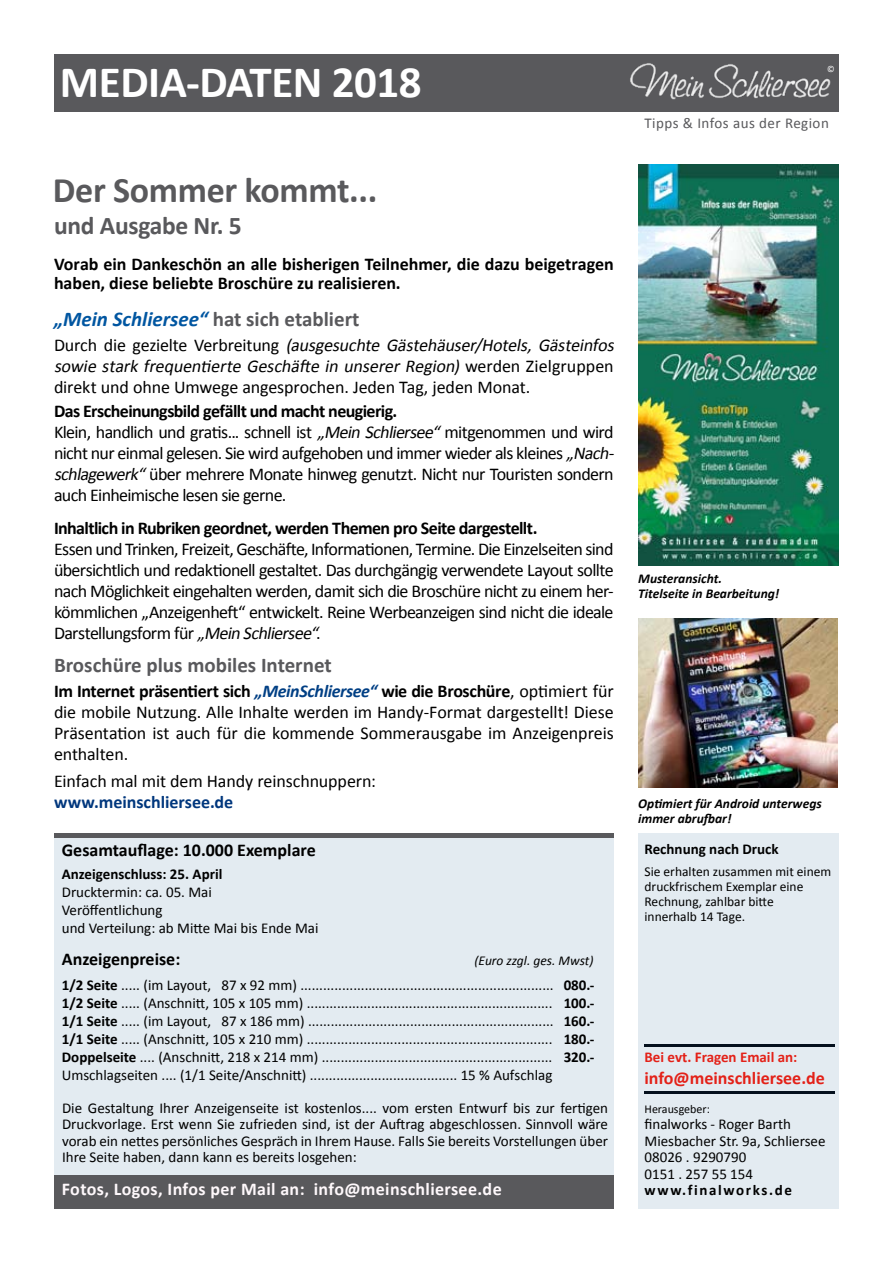
<style>
.page{position:relative;width:893px;height:1263px;background:#fff}
.page>*{position:absolute;margin:0;border:0;box-sizing:border-box;transform-origin:0 0}
.t1{font:700 45px "Calibri";letter-spacing:-.01em;color:#fff}
.t2{font:700 36px "Calibri";letter-spacing:-.01em;color:#59595c}
.t3{font:700 25.5px "Calibri";letter-spacing:-.01em;color:#59595c}
.t4{font:italic 700 21px "Calibri";color:#0056a1}
.t5{font:700 21px "Calibri";color:#59595c}
.t6{font:18px/21px "Calibri";letter-spacing:-.035em;color:#000;text-align:justify}
.t7{font:18px/21px "Calibri";letter-spacing:-.005em;color:#000}
.t8{font:700 18px/19.5px "Calibri";letter-spacing:-.005em;color:#000}
.t9{font:700 18px "Calibri";letter-spacing:-.035em;color:#000}
.t10{font:700 18px "Calibri";letter-spacing:.02em;color:#fef8fb}
.t11{font:18px "Calibri";letter-spacing:-.01em;color:#000}
.t12{font:700 18px "Calibri";color:#e32118}
.t13{font:700 18px "Calibri";letter-spacing:-.005em;color:#00377d}
.t14{font:15px/18px "Calibri";color:#000;text-align:justify}
.t15{font:15px/16.5px "Calibri";color:#010101}
.t16{font:700 15px/18px "Calibri";color:#000;text-align:justify}
.t17{font:15px "Calibri";letter-spacing:.03em;color:#59595c}
.t18{font:700 15px "Calibri";color:#e32118}
.t19{font:700 15px "Calibri";letter-spacing:.11em;color:#010101}
.t20{font:13.5px/15px "Calibri";color:#000}
.t21{font:italic 700 13.5px/15px "Calibri";color:#010101}
.t22{font:italic 13.5px "Calibri";color:#000}
.t23{font:12px "Calibri";color:#010101}
.t24{font:9px "Calibri";color:#fff}
.s1{font-style:normal;color:#59595c}
.s2{font-style:italic}
.s3{font-weight:700}
.s4{font-weight:700;font-style:italic;color:#003f84}
.s5{font-weight:700;color:#010202}
.s6{color:#010202}
</style>
<div class="page">
<div style="left:638px;top:833px;width:201px;height:376px;background:#e3ebf1"></div>
<div style="left:54px;top:833px;width:559px;height:376px;background:#e3ebf1"></div>
<div style="left:54px;top:1175px;width:559px;height:34px;background:#59595c"></div>
<img style="left:638px;top:618px;width:200px;height:169px">
<div style="left:54px;top:54px;width:785px;height:58px;background:#59595c"></div>
<img style="left:630px;top:63px;width:201px;height:37px">
<div style="left:54px;top:833px;width:559px;height:5px;background:#59595c"></div>
<hr style="left:644px;top:1044px;width:191px;height:2px;background:#04101d">
<hr style="left:644px;top:1091px;width:191px;height:2px;background:#04101d">
<img style="left:638px;top:165px;width:201px;height:401px">
<h1 class="t1" style="left:60px;top:53px;width:363px">MEDIA-DATEN 2018</h1>
<p class="t24" style="left:827px;top:64px;width:9px">©</p>
<h2 class="t2" style="left:53px;top:167px;width:326px">Der Sommer kommt...</h2>
<h3 class="t3" style="left:54px;top:209px;width:189px">und Ausgabe Nr. 5</h3>
<p class="t8" style="left:54px;top:254px;width:561px">Vorab ein Dankeschön an alle bisherigen Teilnehmer, die dazu beigetragen haben, diese beliebte Broschüre zu realisieren.</p>
<h3 class="t4" style="left:54px;top:305px;width:307px">„Mein Schliersee“ <span class="s1">hat sich etabliert</span></h3>
<p class="t7" style="left:54px;top:334px;width:565px">D u r c h d i e g e z i e l t e Ve r b r e i t u n g <span class="s2">(ausgesuchte Gästehäuser/Hotels, Gästeinfos sowie stark frequentierte Geschäfte in unserer Region)</span> w e r d e n Z i e l g r u p p e n direkt und ohne Umwege angesprochen. Jeden Tag, jeden Monat.</p>
<p class="t6" style="left:54px;top:400px;width:565px;text-align:left"><span class="s3">Das Erscheinungsbild gefällt und macht neugierig.<br></span>Klein, handlich und gratis... schnell ist <span class="s2">„Mein Schliersee“</span>mitgenommen und wird nicht nur einmal gelesen. Sie wird aufgehoben und immer wieder als kleines <span class="s2">„Nach&shy;schlagewerk“</span>über mehrere Monate hinweg genutzt. Nicht nur Touristen sondern auch Einheimische lesen sie gerne.</p>
<p class="t9" style="left:54px;top:516px;width:485px">Inhaltlich in Rubriken geordnet, werden Themen pro Seite dargestellt.</p>
<p class="t6" style="left:54px;top:538px;width:561px">Essen und Trinken, Freizeit, Geschäfte, Informationen, Termine. Die Einzelseiten sind übersichtlich und redaktionell gestaltet. Das durchgängig verwendete Layout sollte nach Möglichkeit eingehalten werden, damit sich die Broschüre nicht zu einem her&shy;kömmlichen „Anzeigenheft“ entwickelt. Reine Werbeanzeigen sind nicht die ideale Darstellungsform für <span class="s2">„Mein Schliersee“</span>.</p>
<h3 class="t5" style="left:54px;top:651px;width:279px">Broschüre plus mobiles Internet</h3>
<p class="t6" style="left:54px;top:681px;width:561px"><span class="s3">Im Internet präsentiert sich</span> <span class="s4">„MeinSchliersee“</span> <span class="s3">wie die Broschüre</span>, optimiert für die mobile Nutzung. Alle Inhalte werden im Handy-Format dargestellt! Diese Präsentation ist auch für die kommende Sommerausgabe im Anzeigenpreis enthalten.</p>
<p class="t11" style="left:54px;top:770px;width:323px">Einfach mal mit dem Handy reinschnuppern:</p>
<p class="t13" style="left:54px;top:791px;width:181px">www.meinschliersee.de</p>
<p class="t8" style="left:62px;top:840px;width:255px">Gesamtauflage: 10.000 Exemplare</p>
<p class="t16" style="left:62px;top:864px;width:162px">Anzeigenschluss: 25. April</p>
<p class="t14" style="left:62px;top:883px;width:258px;text-align:left">Drucktermin: ca. 05. Mai<br>Veröffentlichung<br>und Verteilung: ab Mitte Mai bis Ende Mai</p>
<p class="t8" style="left:62px;top:949px;width:120px">Anzeigenpreise:</p>
<p class="t14" style="left:62px;top:976px;width:493px"><span class="s3">1/2 Seite</span> ..... (im Layout, 87 x 92 mm) ...................................................................<br><span class="s3">1/2 Seite</span> ..... (Anschnitt, 105 x 105 mm) .................................................................<br><span class="s5">1/1 Seite</span> <span class="s6">..... (im Layout, 87 x 186 mm) .................................................................<br></span><span class="s3">1/1 Seite</span> ..... (Anschnitt, 105 x 210 mm) .................................................................<br><span class="s3">Doppelseite</span> .... (Anschnitt, 218 x 214 mm) .............................................................<br>Umschlagseiten .... (1/1 Seite/Anschnitt) ....................................... 15 % Aufschlag</p>
<p class="t16" style="left:564px;top:976px;width:32px">080.- 100.- 160.- 180.- 320.-</p>
<p class="t22" style="left:474px;top:951px;width:121px">(Euro zzgl. ges. Mwst)</p>
<p class="t14" style="left:62px;top:1099px;width:547px;line-height:16.5px">Die Gestaltung Ihrer Anzeigenseite ist kostenlos.... vom ersten Entwurf bis zur fertigen Druckvorlage. Erst wenn Sie zufrieden sind, ist der Auftrag abgeschlossen. Sinnvoll wäre vorab ein nettes persönliches Gespräch in Ihrem Hause. Falls Sie bereits Vorstellungen über Ihre Seite haben, dann kann es bereits losgehen:</p>
<p class="t17" style="left:644px;top:113px;width:186px">Tipps &amp; Infos aus der Region</p>
<p class="t21" style="left:638px;top:570px;width:143px">Musteransicht.<br>Titelseite in Bearbeitung!</p>
<p class="t21" style="left:638px;top:796px;width:185px">Optimiert für Android unterwegs immer abrufbar!</p>
<p class="t16" style="left:644px;top:840px;width:136px">Rechnung nach Druck</p>
<p class="t20" style="left:644px;top:864px;width:188px">Sie erhalten zusammen mit einem druckfrischem Exemplar eine<br>Rechnung, zahlbar bitte<br>innerhalb 14 Tage.</p>
<p class="t18" style="left:644px;top:1047px;width:154px">Bei evt. Fragen Email an:</p>
<p class="t12" style="left:644px;top:1066px;width:182px">info@meinschliersee.de</p>
<p class="t23" style="left:644px;top:1101px;width:67px">Herausgeber:</p>
<p class="t15" style="left:644px;top:1116px;width:182px">finalworks - Roger Barth<br>Miesbacher Str. 9a, Schliersee<br>08026 . 9290790<br>0151 . 257 55 154</p>
<p class="t10" style="left:62px;top:1177px;width:441px">Fotos, Logos, Infos per Mail an: info@meinschliersee.de</p>
<p class="t19" style="left:644px;top:1180px;width:149px">www.finalworks.de</p>
</div>
